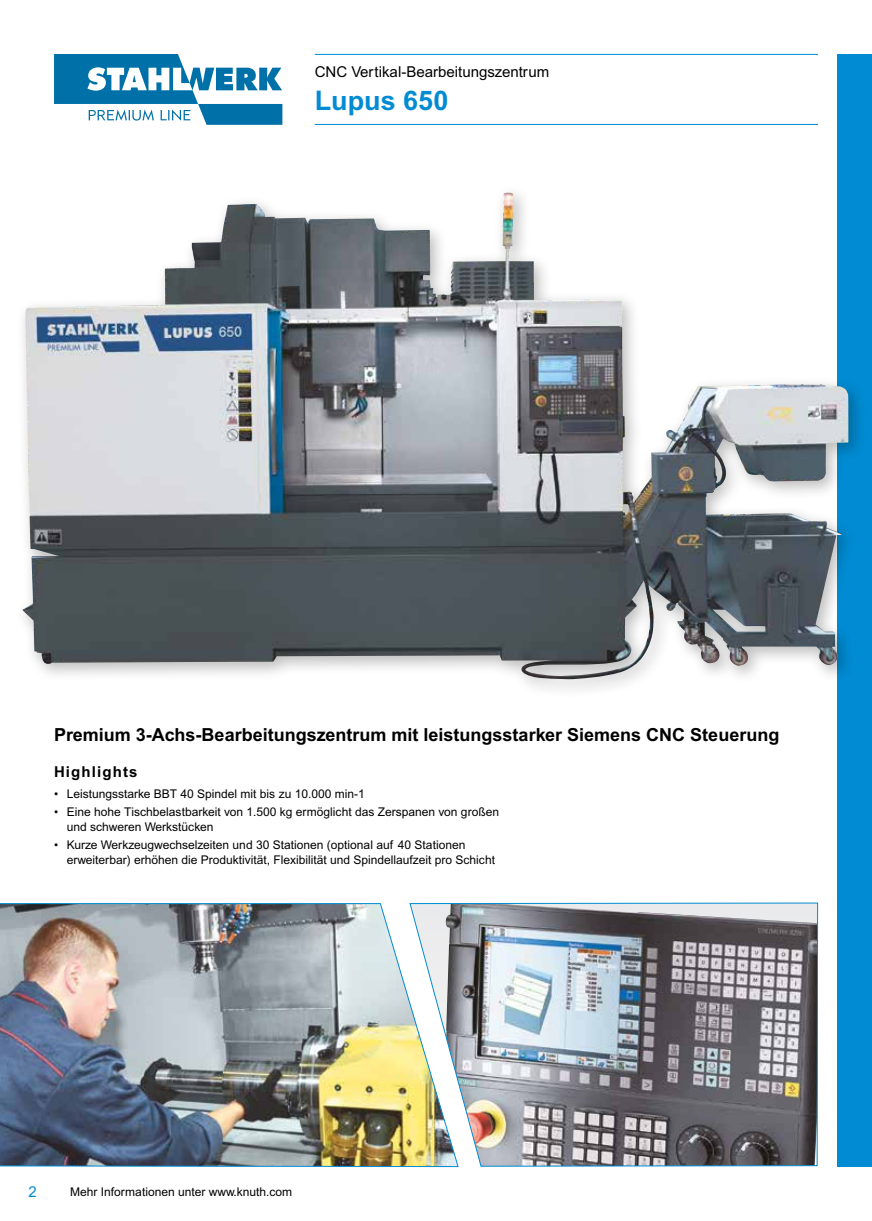
<style>
.page{position:relative;width:872px;height:1221px;background:#fff}
.page>*{position:absolute;margin:0;border:0;box-sizing:border-box;transform-origin:0 0}
.t1{font:700 27px "Arial MT Pro";color:#008bd2}
.t2{font:700 18px "Arial MT Pro";color:#000}
.t3{font:15px "Arial MT Pro";color:#000}
.t4{font:700 15px "Arial MT Pro";letter-spacing:.075em;color:#000}
.t5{font:15px "Arial MT Pro";color:#008bd2}
.t6{font:12px/14.4px "Arial MT Pro";color:#000}
</style>
<div class="page">
<div style="left:838px;top:54px;width:34px;height:1112px;background:#008bd2"></div>
<svg style="left:54px;top:54px;width:228px;height:71px"></svg>
<hr style="left:315px;top:54px;width:503px;height:1px;background:#008bd2">
<hr style="left:315px;top:124px;width:503px;height:1px;background:#008bd2">
<div style="left:14px;top:183px;width:852px;height:515px;background:#000;opacity:.26"></div>
<img style="left:22px;top:193px;width:640px;height:486px">
<img style="left:0;top:903px;width:459px;height:264px">
<img style="left:409px;top:902px;width:409px;height:264px">
<p class="t3" style="left:315px;top:63px;width:236px">CNC Vertikal-Bearbeitungszentrum</p>
<h1 class="t1" style="left:315px;top:84px;width:135px">Lupus 650</h1>
<h2 class="t2" style="left:54px;top:723px;width:727px">Premium 3-Achs-Bearbeitungszentrum mit leistungsstarker Siemens CNC Steuerung</h2>
<p class="t4" style="left:54px;top:762px;width:85px">Highlights</p>
<p class="t6" style="left:54px;top:786px;width:312px">• Leistungsstarke BBT 40 Spindel mit bis zu 10.000 min-1</p>
<p class="t6" style="left:67px;top:805px;width:434px;text-indent:-13px">• Eine hohe Tischbelastbarkeit von 1.500 kg ermöglicht das Zerspanen von großen und schweren Werkstücken</p>
<p class="t6" style="left:67px;top:838px;width:430px;text-indent:-13px">• Kurze Werkzeugwechselzeiten und 30 Stationen (optional auf 40 Stationen erweiterbar) erhöhen die Produktivität, Flexibilität und Spindellaufzeit pro Schicht</p>
<p class="t5" style="left:28px;top:1182px;width:10px">2</p>
<p class="t6" style="left:70px;top:1184px;width:223px">Mehr Informationen unter www.knuth.com</p>
</div>
